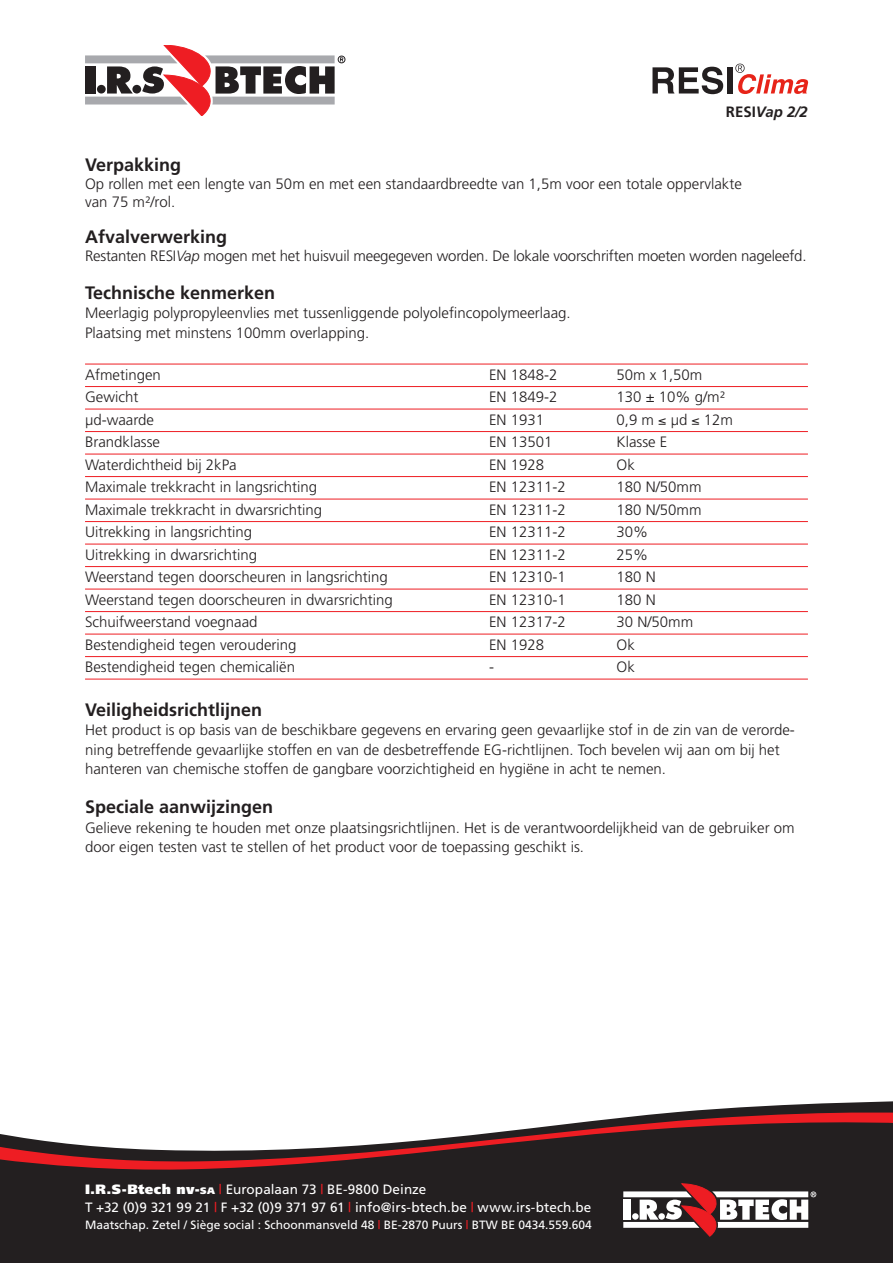
<style>
.page{position:relative;width:893px;height:1263px;background:#fff}
.page>*{position:absolute;margin:0;border:0;box-sizing:border-box;transform-origin:0 0}
.t1{font:700 18px "Frutiger";color:#231f20}
.t2{font:300 15px/19.5px "Frutiger";color:#231f20}
.t3{font:italic 700 15px "Frutiger";color:#231f20}
.t4{font:13.5px/18px "Frutiger";letter-spacing:.005em;color:#fff}
.t5{font:12px "Frutiger";color:#fff}
.s1{font-style:normal}
.s2{font-style:italic}
.s3{font-weight:900}
.s4{font-weight:900;font-size:9.45px}
.s5{color:#ee1d23}
</style>
<div class="page">
<svg style="left:0;top:1101px;width:893px;height:162px;fill:#231f20"></svg>
<svg style="left:0;top:1109px;width:893px;height:63px;fill:#231f20"></svg>
<svg style="left:623px;top:1184px;width:193px;height:52px"></svg>
<svg style="left:652px;top:67px;width:71px;height:27px"></svg>
<div style="left:727px;top:67px;width:5px;height:26px;background:#231f20"></div>
<svg style="left:735px;top:64px;width:73px;height:30px"></svg>
<svg style="left:85px;top:45px;width:260px;height:71px"></svg>
<hr style="left:85px;top:386px;width:723px;height:1px;background:#ee1d23">
<hr style="left:85px;top:409px;width:723px;height:1px;background:#ee1d23">
<hr style="left:85px;top:431px;width:723px;height:1px;background:#ee1d23">
<hr style="left:85px;top:454px;width:723px;height:1px;background:#ee1d23">
<hr style="left:85px;top:476px;width:723px;height:1px;background:#ee1d23">
<hr style="left:85px;top:499px;width:723px;height:1px;background:#ee1d23">
<hr style="left:85px;top:521px;width:723px;height:1px;background:#ee1d23">
<hr style="left:85px;top:544px;width:723px;height:1px;background:#ee1d23">
<hr style="left:85px;top:566px;width:723px;height:1px;background:#ee1d23">
<hr style="left:85px;top:589px;width:723px;height:1px;background:#ee1d23">
<hr style="left:85px;top:611px;width:723px;height:1px;background:#ee1d23">
<hr style="left:85px;top:634px;width:723px;height:1px;background:#ee1d23">
<hr style="left:85px;top:656px;width:723px;height:1px;background:#ee1d23">
<hr style="left:85px;top:679px;width:723px;height:1px;background:#ee1d23">
<hr style="left:85px;top:364px;width:723px;height:1px;background:#ee1d23">
<p class="t3" style="left:726px;top:103px;width:83px"><span class="s1">RESI</span>Vap 2/2</p>
<p class="t1" style="left:85px;top:154px;width:98px">Verpakking</p>
<p class="t2" style="left:85px;top:175px;width:658px;line-height:18px">Op rollen met een lengte van 50m en met een standaardbreedte van 1,5m voor een totale oppervlakte van 75 m²/rol.</p>
<p class="t1" style="left:85px;top:226px;width:144px">Afvalverwerking</p>
<p class="t2" style="left:85px;top:246px;width:723px">Restanten RESI<span class="s2">Vap</span> mogen met het huisvuil meegegeven worden. De lokale voorschriften moeten worden nageleefd.</p>
<p class="t1" style="left:85px;top:282px;width:192px">Technische kenmerken</p>
<p class="t2" style="left:85px;top:303px;width:487px">Meerlagig polypropyleenvlies met tussenliggende polyolefincopolymeerlaag.<br>Plaatsing met minstens 100mm overlapping.</p>
<p class="t2" style="left:85px;top:365px;width:77px">Afmetingen</p>
<p class="t2" style="left:489px;top:365px;width:70px">EN 1848-2</p>
<p class="t2" style="left:617px;top:365px;width:87px">50m x 1,50m</p>
<p class="t2" style="left:85px;top:387px;width:55px">Gewicht</p>
<p class="t2" style="left:489px;top:387px;width:70px">EN 1849-2</p>
<p class="t2" style="left:617px;top:387px;width:110px">130 ± 10% g/m²</p>
<p class="t2" style="left:85px;top:410px;width:70px">μd-waarde</p>
<p class="t2" style="left:489px;top:410px;width:57px">EN 1931</p>
<p class="t2" style="left:617px;top:410px;width:118px">0,9 m ≤ μd ≤ 12m</p>
<p class="t2" style="left:85px;top:432px;width:77px">Brandklasse</p>
<p class="t2" style="left:489px;top:432px;width:65px">EN 13501</p>
<p class="t2" style="left:617px;top:432px;width:52px">Klasse E</p>
<p class="t2" style="left:85px;top:455px;width:153px">Waterdichtheid bij 2kPa</p>
<p class="t2" style="left:489px;top:455px;width:57px">EN 1928</p>
<p class="t2" style="left:617px;top:455px;width:20px">Ok</p>
<p class="t2" style="left:85px;top:477px;width:234px">Maximale trekkracht in langsrichting</p>
<p class="t2" style="left:489px;top:477px;width:78px">EN 12311-2</p>
<p class="t2" style="left:617px;top:477px;width:87px">180 N/50mm</p>
<p class="t2" style="left:85px;top:500px;width:239px">Maximale trekkracht in dwarsrichting</p>
<p class="t2" style="left:489px;top:500px;width:78px">EN 12311-2</p>
<p class="t2" style="left:617px;top:500px;width:87px">180 N/50mm</p>
<p class="t2" style="left:85px;top:522px;width:169px">Uitrekking in langsrichting</p>
<p class="t2" style="left:489px;top:522px;width:78px">EN 12311-2</p>
<p class="t2" style="left:617px;top:522px;width:33px">30%</p>
<p class="t2" style="left:85px;top:545px;width:174px">Uitrekking in dwarsrichting</p>
<p class="t2" style="left:489px;top:545px;width:78px">EN 12311-2</p>
<p class="t2" style="left:617px;top:545px;width:33px">25%</p>
<p class="t2" style="left:85px;top:567px;width:304px">Weerstand tegen doorscheuren in langsrichting</p>
<p class="t2" style="left:489px;top:567px;width:78px">EN 12310-1</p>
<p class="t2" style="left:617px;top:567px;width:41px">180 N</p>
<p class="t2" style="left:85px;top:590px;width:309px">Weerstand tegen doorscheuren in dwarsrichting</p>
<p class="t2" style="left:489px;top:590px;width:78px">EN 12310-1</p>
<p class="t2" style="left:617px;top:590px;width:41px">180 N</p>
<p class="t2" style="left:85px;top:612px;width:174px">Schuifweerstand voegnaad</p>
<p class="t2" style="left:489px;top:612px;width:78px">EN 12317-2</p>
<p class="t2" style="left:617px;top:612px;width:78px">30 N/50mm</p>
<p class="t2" style="left:85px;top:635px;width:213px">Bestendigheid tegen veroudering</p>
<p class="t2" style="left:489px;top:635px;width:57px">EN 1928</p>
<p class="t2" style="left:617px;top:635px;width:20px">Ok</p>
<p class="t2" style="left:85px;top:657px;width:212px">Bestendigheid tegen chemicaliën</p>
<p class="t2" style="left:489px;top:657px;width:6px">-</p>
<p class="t2" style="left:617px;top:657px;width:20px">Ok</p>
<p class="t1" style="left:85px;top:699px;width:179px">Veiligheidsrichtlijnen</p>
<p class="t2" style="left:85px;top:720px;width:711px">Het product is op basis van de beschikbare gegevens en ervaring geen gevaarlijke stof in de zin van de verorde&shy;ning betreffende gevaarlijke stoffen en van de desbetreffende EG-richtlijnen. Toch bevelen wij aan om bij het hanteren van chemische stoffen de gangbare voorzichtigheid en hygiëne in acht te nemen.</p>
<p class="t1" style="left:85px;top:796px;width:190px">Speciale aanwijzingen</p>
<p class="t2" style="left:85px;top:818px;width:711px">Gelieve rekening te houden met onze plaatsingsrichtlijnen. Het is de verantwoordelijkheid van de gebruiker om door eigen testen vast te stellen of het product voor de toepassing geschikt is.</p>
<p class="t4" style="left:85px;top:1181px;width:508px"><span class="s3">I.R.S-Btech nv-</span><span class="s4">sa</span> <span class="s5">|</span> Europalaan 73 <span class="s5">|</span> BE-9800 Deinze<br>T +32 (0)9 321 99 21 <span class="s5">|</span> F +32 (0)9 371 97 61 <span class="s5">|</span> info@irs-btech.be <span class="s5">|</span> www.irs-btech.be</p>
<p class="t5" style="left:85px;top:1218px;width:508px">Maatschap. Zetel / Siège social : Schoonmansveld 48 <span class="s5">|</span> BE-2870 Puurs <span class="s5">|</span> BTW BE 0434.559.604</p>
</div>
